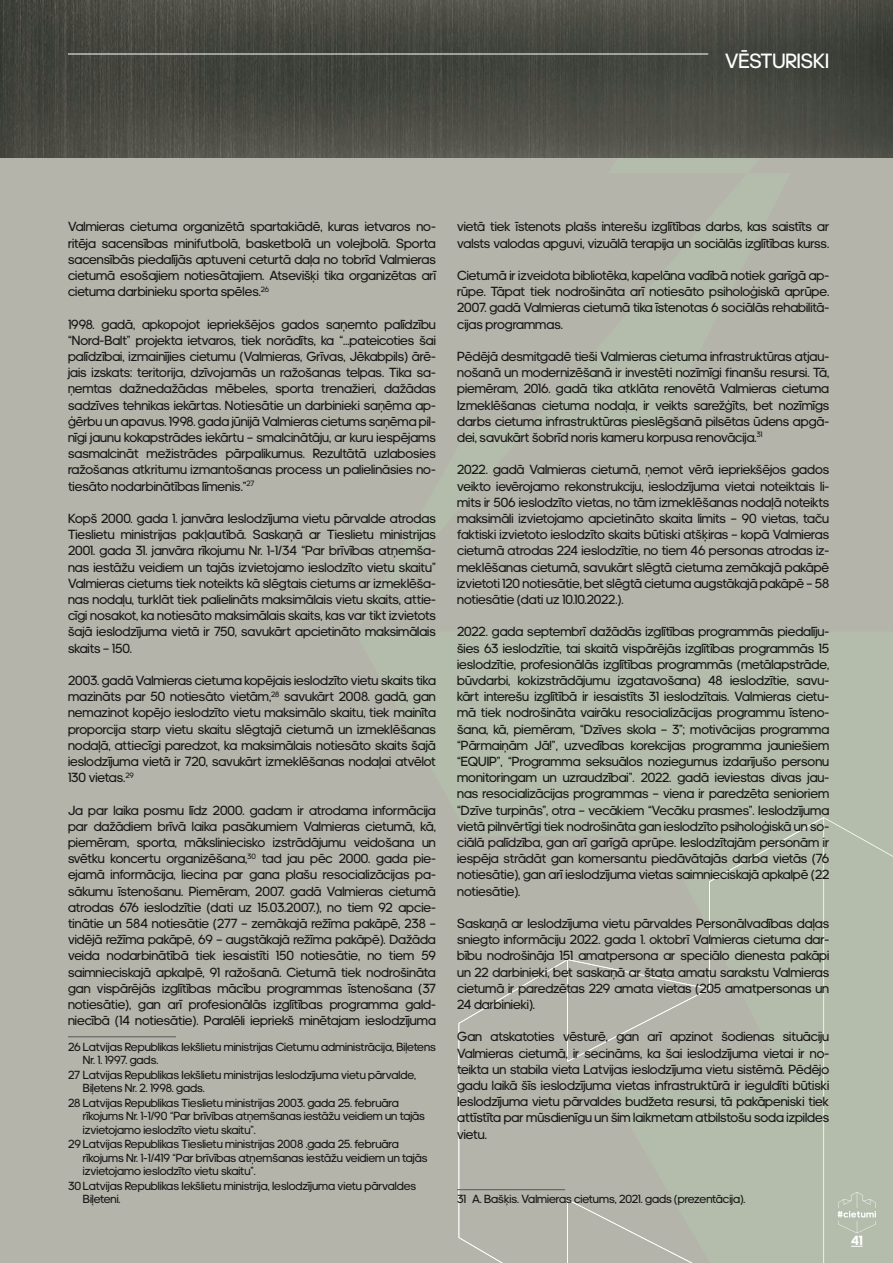
<style>
.page{position:relative;width:893px;height:1263px;background:#b5b4ab}
.page>*{position:absolute;margin:0;border:0;box-sizing:border-box;transform-origin:0 0}
.t1{font:21px "adineue PRO";color:#fff}
.t2{font:13.5px/16.2px "adineue PRO";color:#181716;text-align:justify}
.t3{font:700 13.5px "adineue PRO";color:#fff}
.t4{font:12px "adineue PRO";color:#181716}
</style>
<div class="page">
<svg style="left:458px;top:817px;width:366px;height:446px"></svg>
<svg style="left:0;top:0;width:893px;height:157px;background:#494a43"></svg>
<hr style="left:68px;top:1036px;width:108px;height:1px;background:#565655">
<hr style="left:457px;top:1189px;width:108px;height:1px;background:#565655">
<svg style="left:838px;top:1192px;width:38px;height:41px"></svg>
<svg style="left:851px;top:1246px;width:12px;height:1px"></svg>
<hr style="left:68px;top:54px;width:640px;height:1px;background:#fff">
<h1 class="t1" style="left:725px;top:49px;width:106px">VĒSTURISKI</h1>
<p class="t2" style="left:68px;top:218px;width:369px">Valmieras cietuma organizētā spartakiādē, kuras ietvaros no&shy;ritēja sacensības minifutbolā, basketbolā un volejbolā. Sporta sacensībās piedalījās aptuveni ceturtā daļa no tobrīd Valmieras cietumā esošajiem notiesātajiem. Atsevišķi tika organizētas arī cietuma darbinieku sporta spēles.<sup>26</sup></p>
<p class="t2" style="left:68px;top:316px;width:369px">1998. gadā, apkopojot iepriekšējos gados saņemto palīdzību “Nord-Balt” projekta ietvaros, tiek norādīts, ka “…pateicoties šai palīdzībai, izmainījies cietumu (Valmieras, Grīvas, Jēkabpils) ārē&shy;jais izskats: teritorija, dzīvojamās un ražošanas telpas. Tika sa&shy;ņemtas dažnedažādas mēbeles, sporta trenažieri, dažādas sadzīves tehnikas iekārtas. Notiesātie un darbinieki saņēma ap&shy;ģērbu un apavus. 1998. gada jūnijā Valmieras cietums saņēma pil&shy;nīgi jaunu kokapstrādes iekārtu – smalcinātāju, ar kuru iespējams sasmalcināt mežistrādes pārpalikumus. Rezultātā uzlabosies ražošanas atkritumu izmantošanas process un palielināsies no&shy;tiesāto nodarbinātības līmenis.”<sup>27</sup></p>
<p class="t2" style="left:68px;top:510px;width:369px">Kopš 2000. gada 1. janvāra Ieslodzījuma vietu pārvalde atrodas Tieslietu ministrijas pakļautībā. Saskaņā ar Tieslietu ministrijas 2001. gada 31. janvāra rīkojumu Nr. 1-1/34 “Par brīvības atņemša&shy;nas iestāžu veidiem un tajās izvietojamo ieslodzīto vietu skaitu” Valmieras cietums tiek noteikts kā slēgtais cietums ar izmeklēša&shy;nas nodaļu, turklāt tiek palielināts maksimālais vietu skaits, attie&shy;cīgi nosakot, ka notiesāto maksimālais skaits, kas var tikt izvietots šajā ieslodzījuma vietā ir 750, savukārt apcietināto maksimālais skaits – 150.</p>
<p class="t2" style="left:68px;top:672px;width:369px">2003. gadā Valmieras cietuma kopējais ieslodzīto vietu skaits tika mazināts par 50 notiesāto vietām,<sup>28</sup> savukārt 2008. gadā, gan nemazinot kopējo ieslodzīto vietu maksimālo skaitu, tiek mainīta proporcija starp vietu skaitu slēgtajā cietumā un izmeklēšanas nodaļā, attiecīgi paredzot, ka maksimālais notiesāto skaits šajā ieslodzījuma vietā ir 720, savukārt izmeklēšanas nodaļai atvēlot 130 vietas.<sup>29</sup></p>
<p class="t2" style="left:68px;top:802px;width:369px">Ja par laika posmu līdz 2000. gadam ir atrodama informācija par dažādiem brīvā laika pasākumiem Valmieras cietumā, kā, piemēram, sporta, māksliniecisko izstrādājumu veidošana un svētku koncertu organizēšana,<sup>30</sup> tad jau pēc 2000. gada pie&shy;ejamā informācija, liecina par gana plašu resocializācijas pa&shy;sākumu īstenošanu. Piemēram, 2007. gadā Valmieras cietumā atrodas 676 ieslodzītie (dati uz 15.03.2007.), no tiem 92 apcie&shy;tinātie un 584 notiesātie (277 – zemākajā režīma pakāpē, 238 – vidējā režīma pakāpē, 69 – augstākajā režīma pakāpē). Dažāda veida nodarbinātībā tiek iesaistīti 150 notiesātie, no tiem 59 saimnieciskajā apkalpē, 91 ražošanā. Cietumā tiek nodrošināta gan vispārējās izglītības mācību programmas īstenošana (37 notiesātie), gan arī profesionālās izglītības programma gald&shy;niecībā (14 notiesātie). Paralēli iepriekš minētajam ieslodzījuma</p>
<p class="t4" style="left:68px;top:1039px;width:369px">26 Latvijas Republikas Iekšlietu ministrijas Cietumu administrācija, Biļetens</p>
<p class="t4" style="left:83px;top:1053px;width:77px">Nr. 1. 1997. gads.</p>
<p class="t4" style="left:68px;top:1067px;width:350px">27 Latvijas Republikas Iekšlietu ministrijas Ieslodzījuma vietu pārvalde,</p>
<p class="t4" style="left:83px;top:1081px;width:123px">Biļetens Nr. 2. 1998. gads.</p>
<p class="t4" style="left:68px;top:1096px;width:332px">28 Latvijas Republikas Tieslietu ministrijas 2003. gada 25. februāra</p>
<p class="t4" style="left:83px;top:1109px;width:344px">rīkojums Nr. 1-1/90 “Par brīvības atņemšanas iestāžu veidiem un tajās</p>
<p class="t4" style="left:83px;top:1123px;width:174px">izvietojamo ieslodzīto vietu skaitu”.</p>
<p class="t4" style="left:68px;top:1137px;width:332px">29 Latvijas Republikas Tieslietu ministrijas 2008 .gada 25. februāra</p>
<p class="t4" style="left:83px;top:1151px;width:346px">rīkojums Nr. 1-1/419 “Par brīvības atņemšanas iestāžu veidiem un tajās</p>
<p class="t4" style="left:83px;top:1164px;width:174px">izvietojamo ieslodzīto vietu skaitu”.</p>
<p class="t4" style="left:68px;top:1179px;width:350px">30Latvijas Republikas Iekšlietu ministrija, Ieslodzījuma vietu pārvaldes</p>
<p class="t4" style="left:83px;top:1192px;width:39px">Biļeteni.</p>
<p class="t2" style="left:457px;top:218px;width:374px">vietā tiek īstenots plašs interešu izglītības darbs, kas saistīts ar valsts valodas apguvi, vizuālā terapija un sociālās izglītības kurss.</p>
<p class="t2" style="left:457px;top:267px;width:374px">Cietumā ir izveidota bibliotēka, kapelāna vadībā notiek garīgā ap&shy;rūpe. Tāpat tiek nodrošināta arī notiesāto psiholoģiskā aprūpe.<br>2007. gadā Valmieras cietumā tika īstenotas 6 sociālās rehabilitā&shy;cijas programmas.</p>
<p class="t2" style="left:457px;top:348px;width:374px">Pēdējā desmitgadē tieši Valmieras cietuma infrastruktūras atjau&shy;nošanā un modernizēšanā ir investēti nozīmīgi finanšu resursi. Tā, piemēram, 2016. gadā tika atklāta renovētā Valmieras cietuma Izmeklēšanas cietuma nodaļa, ir veikts sarežģīts, bet nozīmīgs darbs cietuma infrastruktūras pieslēgšanā pilsētas ūdens apgā&shy;dei, savukārt šobrīd noris kameru korpusa renovācija.<sup>31</sup></p>
<p class="t2" style="left:457px;top:461px;width:374px">2022. gadā Valmieras cietumā, ņemot vērā iepriekšējos gados veikto ievērojamo rekonstrukciju, ieslodzījuma vietai noteiktais li&shy;mits ir 506 ieslodzīto vietas, no tām izmeklēšanas nodaļā noteikts maksimāli izvietojamo apcietināto skaita limits – 90 vietas, taču faktiski izvietoto ieslodzīto skaits būtiski atšķiras – kopā Valmieras cietumā atrodas 224 ieslodzītie, no tiem 46 personas atrodas iz&shy;meklēšanas cietumā, savukārt slēgtā cietuma zemākajā pakāpē izvietoti 120 notiesātie, bet slēgtā cietuma augstākajā pakāpē – 58 notiesātie (dati uz 10.10.2022.).</p>
<p class="t2" style="left:457px;top:623px;width:374px">2022. gada septembrī dažādās izglītības programmās piedalīju&shy;šies 63 ieslodzītie, tai skaitā vispārējās izglītības programmās 15 ieslodzītie, profesionālās izglītības programmās (metālapstrāde, būvdarbi, kokizstrādājumu izgatavošana) 48 ieslodzītie, savu&shy;kārt interešu izglītībā ir iesaistīts 31 ieslodzītais. Valmieras cietu&shy;mā tiek nodrošināta vairāku resocializācijas programmu īsteno&shy;šana, kā, piemēram, “Dzīves skola – 3”; motivācijas programma “Pārmaiņām Jā!”, uzvedības korekcijas programma jauniešiem “EQUIP”, “Programma seksuālos noziegumus izdarījušo personu monitoringam un uzraudzībai”. 2022. gadā ieviestas divas jau&shy;nas resocializācijas programmas – viena ir paredzēta senioriem “Dzīve turpinās”, otra – vecākiem “Vecāku prasmes”. Ieslodzījuma vietā pilnvērtīgi tiek nodrošināta gan ieslodzīto psiholoģiskā un so&shy;ciālā palīdzība, gan arī garīgā aprūpe. Ieslodzītajām personām ir iespēja strādāt gan komersantu piedāvātajās darba vietās (76 notiesātie), gan arī ieslodzījuma vietas saimnieciskajā apkalpē (22 notiesātie).</p>
<p class="t2" style="left:457px;top:915px;width:374px">Saskaņā ar Ieslodzījuma vietu pārvaldes Personālvadības daļas sniegto informāciju 2022. gada 1. oktobrī Valmieras cietuma dar&shy;bību nodrošināja 151 amatpersona ar speciālo dienesta pakāpi un 22 darbinieki, bet saskaņā ar štata amatu sarakstu Valmieras cietumā ir paredzētas 229 amata vietas (205 amatpersonas un 24 darbinieki).</p>
<p class="t2" style="left:457px;top:1028px;width:374px">Gan atskatoties vēsturē, gan arī apzinot šodienas situāciju Valmieras cietumā, ir secināms, ka šai ieslodzījuma vietai ir no&shy;teikta un stabila vieta Latvijas ieslodzījuma vietu sistēmā. Pēdējo gadu laikā šīs ieslodzījuma vietas infrastruktūrā ir ieguldīti būtiski Ieslodzījuma vietu pārvaldes budžeta resursi, tā pakāpeniski tiek attīstīta par mūsdienīgu un šim laikmetam atbilstošu soda izpildes vietu.</p>
<p class="t4" style="left:457px;top:1192px;width:290px">31 A. Bašķis. Valmieras cietums, 2021. gads (prezentācija).</p>
<p class="t3" style="left:851px;top:1232px;width:13px">41</p>
</div>
